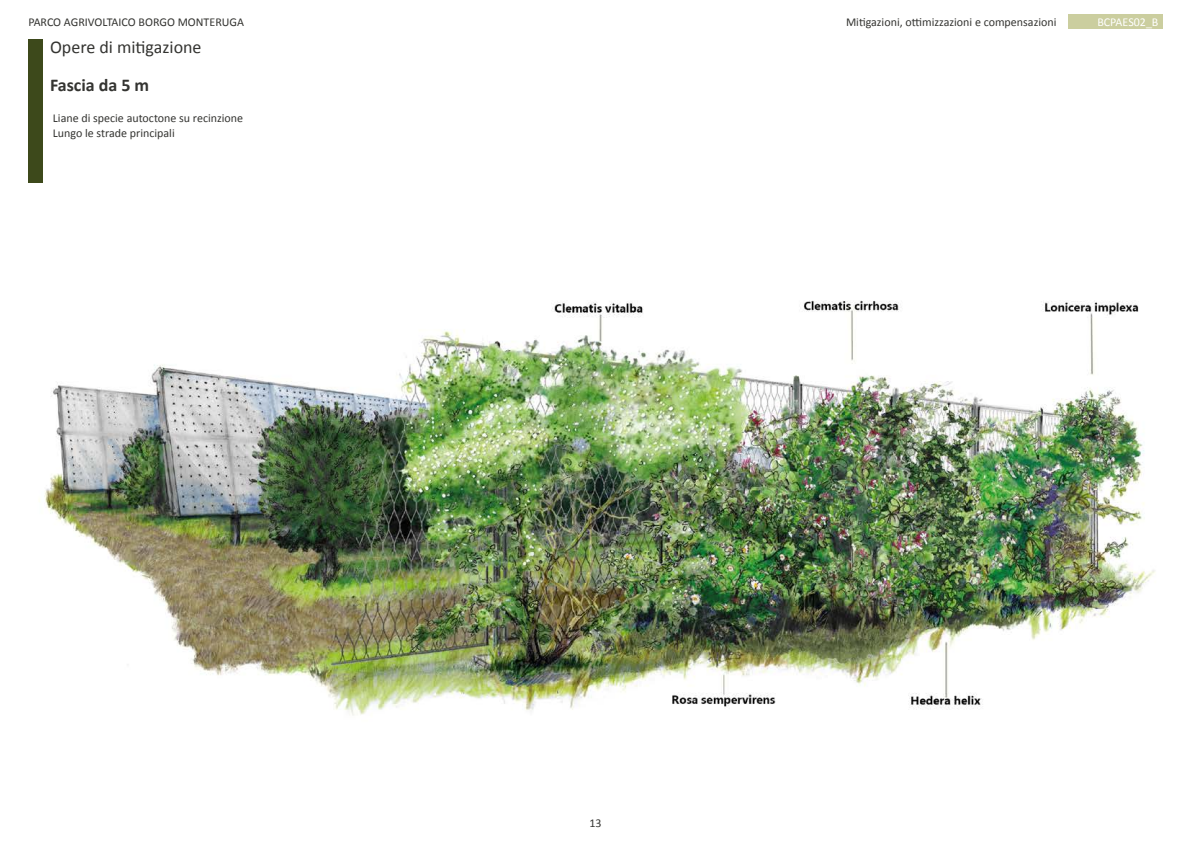
<style>
.page{position:relative;width:1191px;height:842px;background:#fff}
.page>*{position:absolute;margin:0;border:0;box-sizing:border-box;transform-origin:0 0}
.t1{font:18px "Calibri";color:#343431}
.t2{font:700 18px "Calibri";color:#343431}
.t3{font:12px/14.4px "Calibri";color:#343431}
.t4{font:12px "Calibri";color:#fff}
</style>
<div class="page">
<div style="left:1068px;top:14px;width:94px;height:14px;background:#cbce9f"></div>
<img style="left:39px;top:300px;width:1116px;height:416px">
<div style="left:28px;top:40px;width:15px;height:143px;background:#3d491b"></div>
<p class="t3" style="left:28px;top:14px;width:217px">PARCO AGRIVOLTAICO BORGO MONTERUGA</p>
<p class="t3" style="left:846px;top:14px;width:212px">Mitigazioni, ottimizzazioni e compensazioni</p>
<h1 class="t1" style="left:50px;top:36px;width:153px">Opere di mitigazione</h1>
<h1 class="t2" style="left:50px;top:74px;width:101px">Fascia da 5 m</h1>
<p class="t3" style="left:53px;top:111px;width:192px">Liane di specie autoctone su recinzione<br>Lungo le strade principali</p>
<p class="t4" style="left:1097px;top:14px;width:63px">BCPAES02_B</p>
<p class="t3" style="left:589px;top:816px;width:14px">13</p>
</div>
